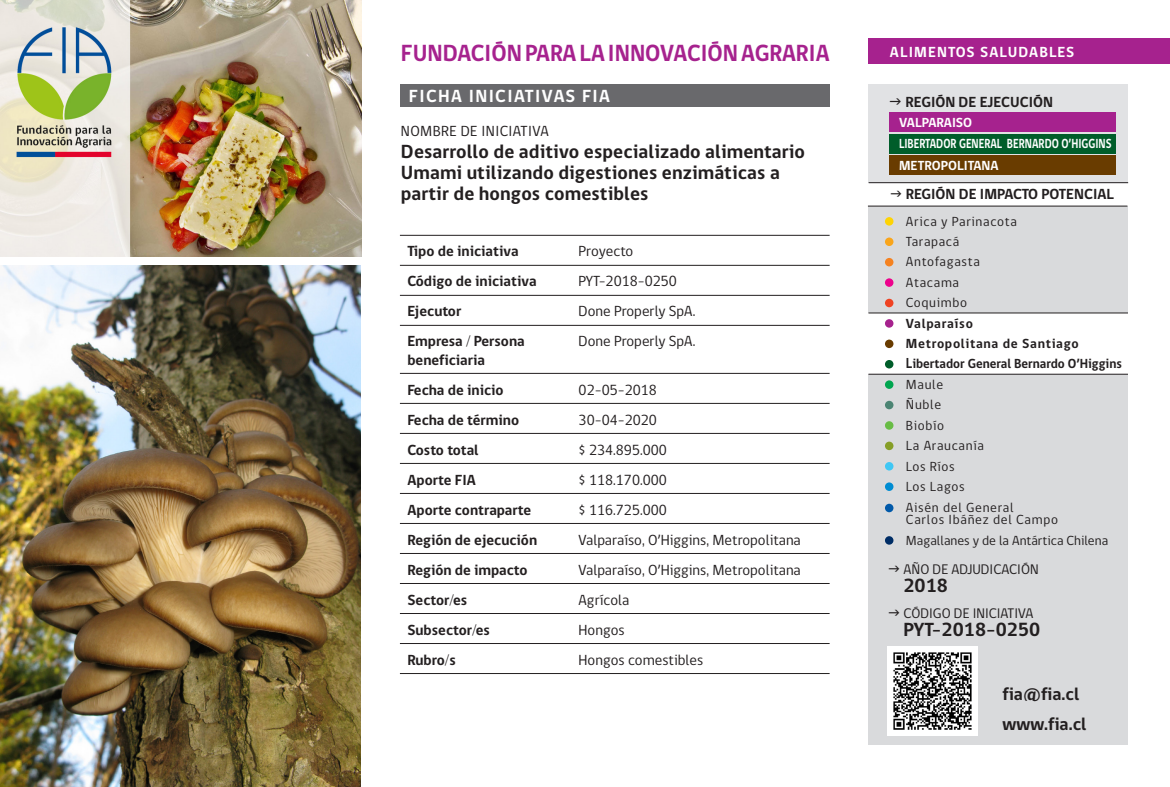
<style>
.page{position:relative;width:1170px;height:787px;background:#fff}
.page>*{position:absolute;margin:0;border:0;box-sizing:border-box;transform-origin:0 0}
.t1{font:700 24px "gob CL";color:#a6228e;scale:.96 1}
.t2{font:700 19.5px/21px "gob CL";letter-spacing:.005em;color:#231f20}
.t3{font:700 18px "gob CL";color:#231f20}
.t4{font:700 18px "gob CL";letter-spacing:.075em;color:#fff}
.t5{font:700 15px "gob CL";color:#231f20}
.t6{font:15px "gob CL";color:#231f20}
.t7{font:700 15px "gob CL";letter-spacing:.075em;color:#fff}
.t8{font:15px "gob CL";letter-spacing:.025em;color:#231f20}
.t9{font:14.25px "gob CL";color:#231f20}
.t10{font:13.5px "gob CL";letter-spacing:.05em;color:#231f20}
.t11{font:700 13.5px "gob CL";letter-spacing:.015em;color:#231f20;scale:.96 1}
.t12{font:700 13.5px "gob CL";color:#fff;scale:.8 1}
.t13{font:700 13.5px "gob CL";letter-spacing:.05em;color:#231f20}
.t14{font:13.5px "gob CL";color:#231f20}
.t15{font:700 13.5px "gob CL";color:#fff}
.s1{font-size:14.85px}
</style>
<div class="page">
<div style="left:868px;top:206px;width:259px;height:107px;background:#d9dadc"></div>
<div style="left:868px;top:374px;width:259px;height:370px;background:#d9dadc"></div>
<hr style="left:400px;top:235px;width:429px;height:1px;background:#231f20">
<hr style="left:400px;top:265px;width:429px;height:1px;background:#231f20">
<hr style="left:400px;top:295px;width:429px;height:1px;background:#231f20">
<hr style="left:400px;top:325px;width:429px;height:1px;background:#231f20">
<hr style="left:400px;top:373px;width:429px;height:1px;background:#231f20">
<hr style="left:400px;top:403px;width:429px;height:1px;background:#231f20">
<hr style="left:400px;top:433px;width:429px;height:1px;background:#231f20">
<hr style="left:400px;top:463px;width:429px;height:1px;background:#231f20">
<hr style="left:400px;top:493px;width:429px;height:1px;background:#231f20">
<hr style="left:400px;top:523px;width:429px;height:1px;background:#231f20">
<hr style="left:400px;top:553px;width:429px;height:1px;background:#231f20">
<hr style="left:400px;top:583px;width:429px;height:1px;background:#231f20">
<hr style="left:400px;top:613px;width:429px;height:1px;background:#231f20">
<hr style="left:400px;top:643px;width:429px;height:1px;background:#231f20">
<hr style="left:400px;top:673px;width:429px;height:1px;background:#231f20">
<div style="left:868px;top:84px;width:259px;height:99px;background:#e1e2e4"></div>
<hr style="left:868px;top:313px;width:259px;height:1px;background:#231f20">
<hr style="left:868px;top:374px;width:259px;height:1px;background:#231f20">
<svg style="left:884px;top:217px;width:9px;height:9px"></svg>
<svg style="left:884px;top:237px;width:9px;height:9px"></svg>
<div style="left:884px;top:258px;width:9px;height:8px;background:#f58220;border-radius:50%"></div>
<svg style="left:884px;top:278px;width:9px;height:9px"></svg>
<div style="left:884px;top:299px;width:9px;height:8px;background:#ef4222;border-radius:50%"></div>
<svg style="left:884px;top:319px;width:9px;height:9px"></svg>
<svg style="left:884px;top:339px;width:9px;height:9px"></svg>
<div style="left:884px;top:360px;width:9px;height:8px;background:#005d2a;border-radius:50%"></div>
<svg style="left:884px;top:380px;width:9px;height:9px"></svg>
<div style="left:884px;top:401px;width:9px;height:8px;background:#4b8473;border-radius:50%"></div>
<svg style="left:884px;top:421px;width:9px;height:9px"></svg>
<svg style="left:884px;top:441px;width:9px;height:9px"></svg>
<div style="left:884px;top:462px;width:9px;height:8px;background:#40c7f4;border-radius:50%"></div>
<svg style="left:884px;top:482px;width:9px;height:9px"></svg>
<div style="left:884px;top:504px;width:9px;height:8px;background:#0159a9;border-radius:50%"></div>
<div style="left:884px;top:536px;width:9px;height:8px;background:#002d66;border-radius:50%"></div>
<div style="left:889px;top:112px;width:226px;height:19px;background:#a6228e"></div>
<div style="left:889px;top:134px;width:226px;height:19px;background:#005d2a"></div>
<div style="left:889px;top:156px;width:226px;height:19px;background:#693c00"></div>
<div style="left:868px;top:38px;width:301px;height:26px;background:#a6228e"></div>
<hr style="left:868px;top:182px;width:259px;height:1px;background:#231f20">
<hr style="left:867px;top:206px;width:260px;height:1px;background:#231f20">
<div style="left:400px;top:84px;width:429px;height:23px;background:#69696c"></div>
<img style="left:887px;top:646px;width:89px;height:90px">
<img style="left:0;top:265px;width:360px;height:522px">
<img style="left:0;top:0;width:361px;height:256px">
<p class="t1" style="left:401px;top:37px;width:448px">FUNDACIÓN PARA LA INNOVACIÓN AGRARIA</p>
<p class="t4" style="left:409px;top:83px;width:203px">FICHA INICIATIVAS FIA</p>
<p class="t8" style="left:401px;top:121px;width:149px">NOMBRE DE INICIATIVA</p>
<p class="t2" style="left:401px;top:142px;width:405px">Desarrollo de aditivo especializado alimentario<br>Umami utilizando digestiones enzimáticas a partir de hongos comestibles</p>
<p class="t5" style="left:407px;top:241px;width:113px">Tipo de iniciativa</p>
<p class="t6" style="left:578px;top:241px;width:56px">Proyecto</p>
<p class="t5" style="left:407px;top:271px;width:131px">Código de iniciativa</p>
<p class="t6" style="left:578px;top:271px;width:100px">PYT-2018-0250</p>
<p class="t5" style="left:407px;top:301px;width:55px">Ejecutor</p>
<p class="t6" style="left:578px;top:301px;width:118px">Done Properly SpA.</p>
<p class="t5" style="left:407px;top:331px;width:119px">Empresa / Persona</p>
<p class="t6" style="left:578px;top:331px;width:118px">Done Properly SpA.</p>
<p class="t5" style="left:407px;top:349px;width:79px">beneficiaria</p>
<p class="t5" style="left:407px;top:379px;width:98px">Fecha de inicio</p>
<p class="t6" style="left:578px;top:379px;width:80px">02-05-2018</p>
<p class="t5" style="left:407px;top:409px;width:113px">Fecha de término</p>
<p class="t6" style="left:578px;top:409px;width:80px">30-04-2020</p>
<p class="t5" style="left:407px;top:439px;width:73px">Costo total</p>
<p class="t6" style="left:578px;top:439px;width:90px">$ 234.895.000</p>
<p class="t5" style="left:407px;top:469px;width:70px">Aporte FIA</p>
<p class="t6" style="left:578px;top:469px;width:90px">$ 118.170.000</p>
<p class="t5" style="left:407px;top:499px;width:125px">Aporte contraparte</p>
<p class="t6" style="left:578px;top:499px;width:90px">$ 116.725.000</p>
<p class="t5" style="left:407px;top:529px;width:131px">Región de ejecución</p>
<p class="t6" style="left:578px;top:529px;width:224px">Valparaíso, O’Higgins, Metropolitana</p>
<p class="t5" style="left:407px;top:559px;width:122px">Región de impacto</p>
<p class="t6" style="left:578px;top:559px;width:224px">Valparaíso, O’Higgins, Metropolitana</p>
<p class="t5" style="left:407px;top:589px;width:61px">Sector/es</p>
<p class="t6" style="left:578px;top:589px;width:52px">Agrícola</p>
<p class="t5" style="left:407px;top:619px;width:84px">Subsector/es</p>
<p class="t6" style="left:578px;top:619px;width:48px">Hongos</p>
<p class="t5" style="left:407px;top:649px;width:50px">Rubro/s</p>
<p class="t6" style="left:578px;top:649px;width:126px">Hongos comestibles</p>
<p class="t7" style="left:889px;top:42px;width:186px">ALIMENTOS SALUDABLES</p>
<p class="t5" style="left:905px;top:92px;width:149px">REGIÓN DE EJECUCIÓN</p>
<p class="t15" style="left:899px;top:113px;width:75px">VALPARAISO</p>
<p class="t12" style="left:899px;top:135px;width:267px">LIBERTADOR GENERAL BERNARDO O’HIGGINS</p>
<p class="t15" style="left:899px;top:156px;width:101px">METROPOLITANA</p>
<p class="t5" style="left:905px;top:184px;width:210px">REGIÓN DE IMPACTO POTENCIAL</p>
<p class="t10" style="left:905px;top:212px;width:112px">Arica y Parinacota</p>
<p class="t10" style="left:905px;top:232px;width:55px">Tarapacá</p>
<p class="t10" style="left:905px;top:253px;width:75px">Antofagasta</p>
<p class="t10" style="left:905px;top:273px;width:55px">Atacama</p>
<p class="t10" style="left:905px;top:293px;width:63px">Coquimbo</p>
<p class="t13" style="left:905px;top:314px;width:68px">Valparaíso</p>
<p class="t13" style="left:905px;top:334px;width:174px">Metropolitana de Santiago</p>
<p class="t11" style="left:905px;top:355px;width:226px"><span class="s1">L</span>ibertador General Bernardo O’Higgins</p>
<p class="t10" style="left:905px;top:375px;width:39px">Maule</p>
<p class="t10" style="left:905px;top:395px;width:37px">Ñuble</p>
<p class="t10" style="left:905px;top:416px;width:40px">Biobío</p>
<p class="t10" style="left:905px;top:436px;width:79px">La Araucanía</p>
<p class="t10" style="left:905px;top:457px;width:50px">Los Ríos</p>
<p class="t10" style="left:905px;top:477px;width:60px">Los Lagos</p>
<p class="t10" style="left:905px;top:498px;width:109px">Aisén del General</p>
<p class="t10" style="left:905px;top:510px;width:153px">Carlos Ibáñez del Campo</p>
<p class="t14" style="left:905px;top:531px;width:204px">Magallanes y de la Antártica Chilena</p>
<p class="t9" style="left:903px;top:559px;width:137px">AÑO DE ADJUDICACIÓN</p>
<p class="t2" style="left:903px;top:575px;width:46px">2018</p>
<p class="t9" style="left:903px;top:603px;width:131px">CÓDIGO DE INICIATIVA</p>
<p class="t2" style="left:903px;top:619px;width:138px">PYT-2018-0250</p>
<p class="t3" style="left:1002px;top:681px;width:78px">fia@fia.cl</p>
<p class="t3" style="left:1002px;top:711px;width:85px">www.fia.cl</p>
</div>
